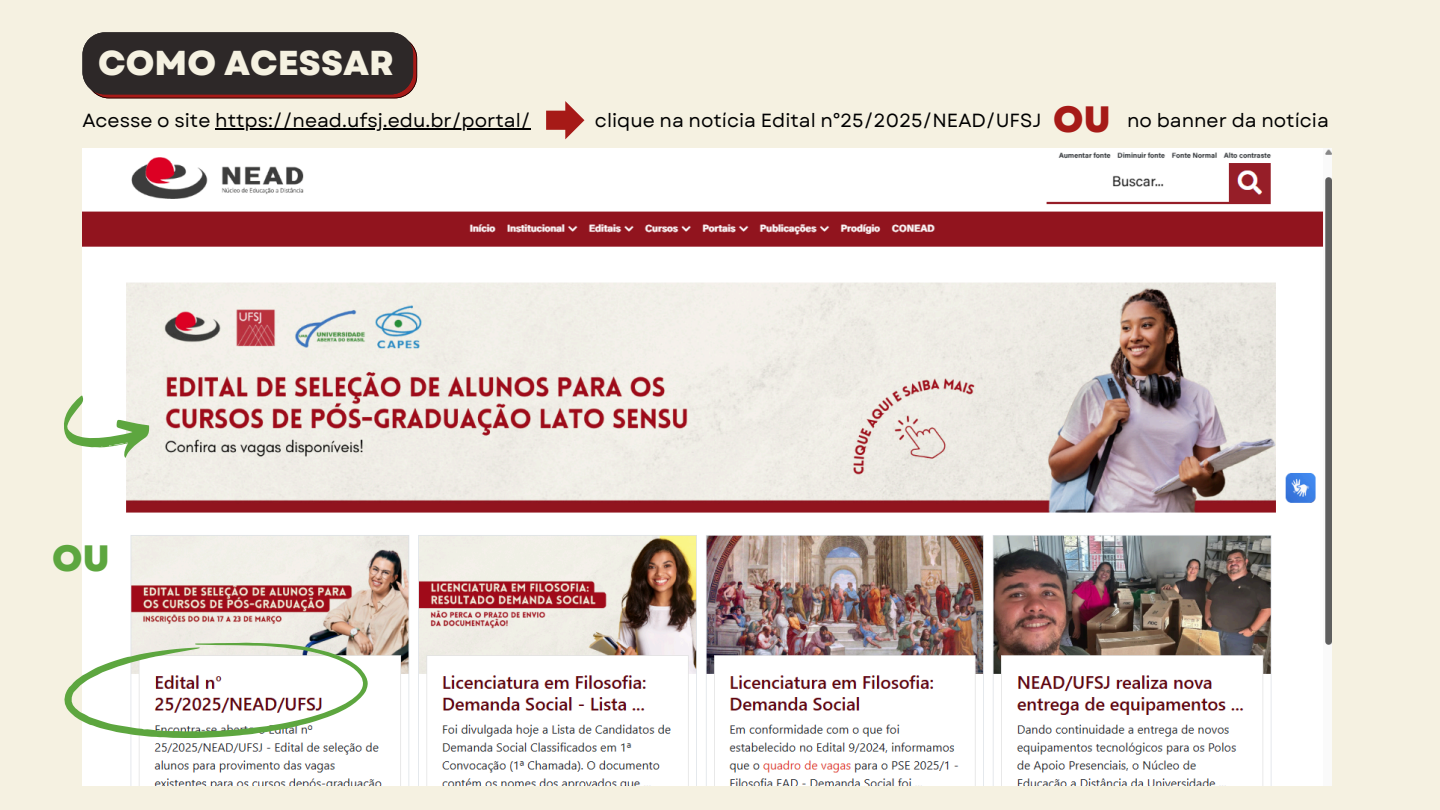
<style>
.page{position:relative;width:1440px;height:810px;background:#f5f1e1}
.page>*{position:absolute;margin:0;border:0;box-sizing:border-box;transform-origin:0 0}
.t1{font:800 36.6px "Garet";color:#a61a17}
.t2{font:800 36.6px "Garet";color:#5da63f}
.t3{font:800 34.6px "Garet";color:#f5f1e1}
.t4{font:19px "Garet";color:#000}
</style>
<div class="page">
<svg style="left:82px;top:32px;width:335px;height:66px;background:#372c2c"></svg>
<svg style="left:546px;top:101px;width:38px;height:38px"></svg>
<img style="left:82px;top:149px;width:1249px;height:637px">
<svg style="left:64px;top:643px;width:304px;height:95px;background:#e1e6d9"></svg>
<svg style="left:64px;top:396px;width:85px;height:62px"></svg>
<hr style="left:215px;top:128px;width:316px;height:2px;background:#000">
<h1 class="t3" style="left:98px;top:38px;width:297px">COMO ACESSAR</h1>
<p class="t4" style="left:82px;top:106px;width:450px">Acesse o site https://nead.ufsj.edu.br/portal/</p>
<h1 class="t4" style="left:595px;top:106px;width:448px">clique na notícia Edital n°25/2025/NEAD/UFSJ</h1>
<p class="t1" style="left:1053px;top:93px;width:59px">OU</p>
<p class="t4" style="left:1127px;top:106px;width:203px">no banner da notícia</p>
<p class="t2" style="left:52px;top:532px;width:59px">OU</p>
</div>
